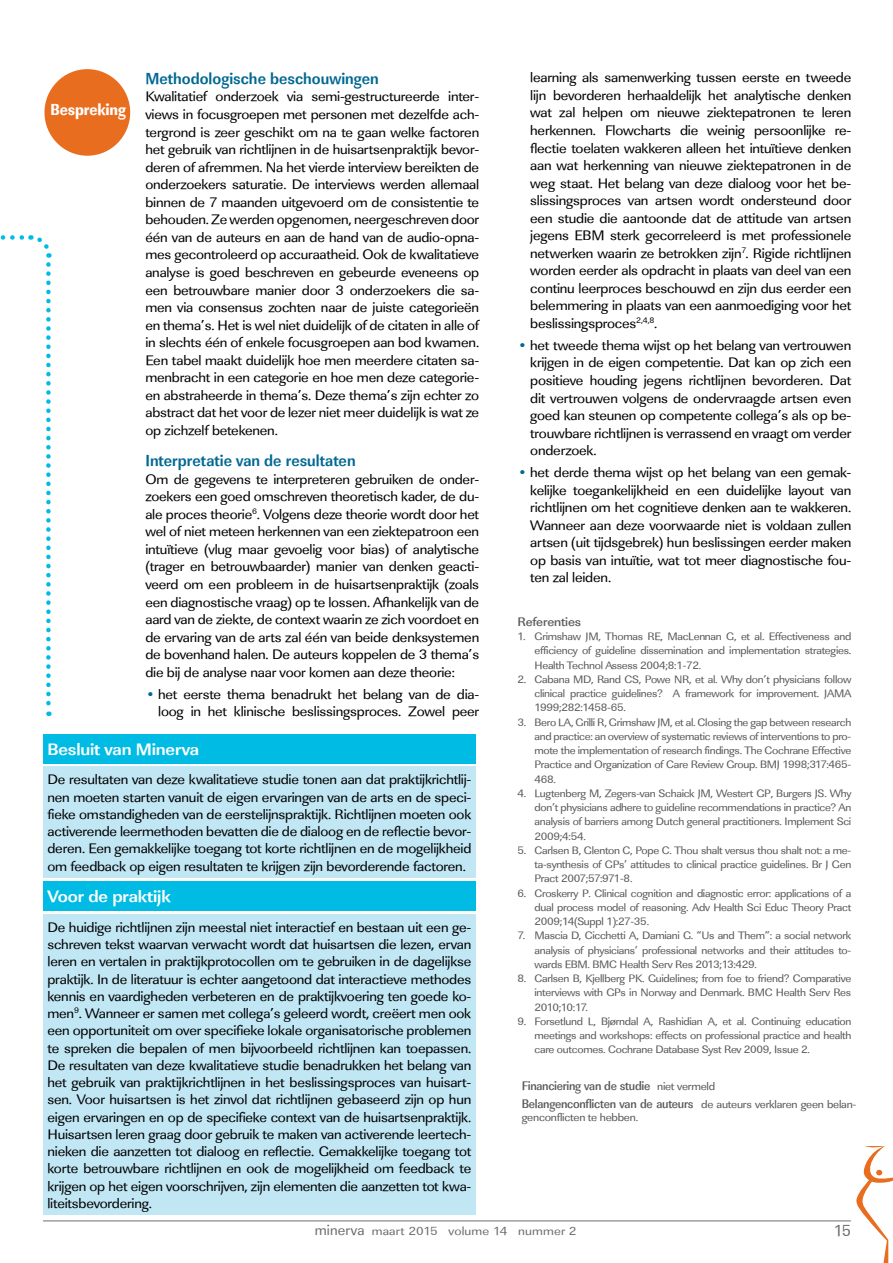
<style>
.page{position:relative;width:893px;height:1263px;background:#fff}
.page>*{position:absolute;margin:0;border:0;box-sizing:border-box;transform-origin:0 0}
.t1{font:700 17.1px "Linear Std";letter-spacing:-.01em;color:#fff;scale:1.05 1}
.t2{font:700 16.5px "Linear Std Cd";color:#006892}
.t3{font:16.5px "Linear Std Nr Xbold";letter-spacing:-.01em;color:#fff}
.t4{font:16.5px "Linear Std";color:#6d6e71}
.t5{font:14.25px/17.5px "Linear Std";letter-spacing:-.015em;color:#000;text-align:justify;scale:1.05 1}
.t6{font:500 12.9px/18px "Linear Std Nr";letter-spacing:-.02em;color:#58595b;scale:1.05 1}
.t7{font:500 12.9px "Linear Std";letter-spacing:-.015em;color:#58595b;scale:1.05 1}
.t8{font:12.15px "Linear Std";letter-spacing:.01em;color:#6d6e71;scale:1.11 1}
.t9{font:11.4px "Linear Std";letter-spacing:-.02em;color:#58595b;scale:1.05 1}
.t10{font:11.1px/14.2px "Linear Std";letter-spacing:-.025em;color:#58595b;text-align:justify;scale:1.05 1}
.s1{color:#006892}
.s2{font-family:"Linear Std";font-weight:400;font-size:11.4px}
.s3{font-size:15px}
</style>
<div class="page">
<hr style="left:43px;top:1221px;width:808px;height:1px;background:#6d6e71">
<svg style="left:856px;top:1146px;width:37px;height:117px"></svg>
<div style="left:44px;top:69px;width:86px;height:87px;background:#e86d1f;border-radius:50%"></div>
<svg style="left:0;top:235px;width:52px;height:23px"></svg>
<svg style="left:46px;top:264px;width:5px;height:452px"></svg>
<div style="left:43px;top:734px;width:433px;height:29px;background:#00bce4"></div>
<div style="left:43px;top:766px;width:433px;height:112px;background:#c1e7f5"></div>
<div style="left:43px;top:914px;width:433px;height:300px;background:#c1e7f5"></div>
<div style="left:43px;top:881px;width:433px;height:30px;background:#00bce4"></div>
<p class="t3" style="left:51px;top:100px;width:77px">Bespreking</p>
<p class="t2" style="left:145px;top:68px;width:235px">Methodologische beschouwingen</p>
<p class="t5" style="left:145px;top:88px;width:319px">Kwalitatief onderzoek via semi-gestructureerde inter&shy;views in focusgroepen met personen met dezelfde ach&shy;tergrond is zeer geschikt om na te gaan welke factoren het gebruik van richtlijnen in de huisartsenpraktijk bevor&shy;deren of afremmen. Na het vierde interview bereikten de onderzoekers saturatie. De interviews werden allemaal binnen de 7 maanden uitgevoerd om de consistentie te behouden. Ze werden opgenomen, neergeschreven door één van de auteurs en aan de hand van de audio-opna&shy;mes gecontroleerd op accuraatheid. Ook de kwalitatieve analyse is goed beschreven en gebeurde eveneens op een betrouwbare manier door 3 onderzoekers die sa&shy;men via consensus zochten naar de juiste categorieën en thema’s. Het is wel niet duidelijk of de citaten in alle of in slechts één of enkele focusgroepen aan bod kwamen.<br>Een tabel maakt duidelijk hoe men meerdere citaten sa&shy;menbracht in een categorie en hoe men deze categorie&shy;ën abstraheerde in thema’s. Deze thema’s zijn echter zo abstract dat het voor de lezer niet meer duidelijk is wat ze op zichzelf betekenen.</p>
<p class="t2" style="left:145px;top:451px;width:212px">Interpretatie van de resultaten</p>
<p class="t5" style="left:145px;top:470px;width:319px">Om de gegevens te interpreteren gebruiken de onder&shy;zoekers een goed omschreven theoretisch kader, de du&shy;ale proces theorie<sup>6</sup>. Volgens deze theorie wordt door het wel of niet meteen herkennen van een ziektepatroon een intuïtieve (vlug maar gevoelig voor bias) of analytische (trager en betrouwbaarder) manier van denken geacti&shy;veerd om een probleem in de huisartsenpraktijk (zoals een diagnostische vraag) op te lossen. Afhankelijk van de aard van de ziekte, de context waarin ze zich voordoet en de ervaring van de arts zal één van beide denksystemen de bovenhand halen. De auteurs koppelen de 3 thema’s die bij de analyse naar voor komen aan deze theorie:</p>
<p class="t5" style="left:145px;top:685px;width:319px;text-align:right"><span class="s1">•</span> het eerste thema benadrukt het belang van de dia&shy;loog in het klinische beslissingsproces. Zowel peer</p>
<p class="t1" style="left:47px;top:739px;width:146px">Besluit van Minerva</p>
<p class="t5" style="left:47px;top:771px;width:405px">De resultaten van deze kwalitatieve studie tonen aan dat praktijkrichtlij&shy;nen moeten starten vanuit de eigen ervaringen van de arts en de speci&shy;fieke omstandigheden van de eerstelijnspraktijk. Richtlijnen moeten ook activerende leermethoden bevatten die de dialoog en de reflectie bevor&shy;deren. Een gemakkelijke toegang tot korte richtlijnen en de mogelijkheid om feedback op eigen resultaten te krijgen zijn bevorderende factoren.</p>
<p class="t1" style="left:47px;top:886px;width:119px">Voor de praktijk</p>
<p class="t5" style="left:47px;top:918px;width:405px">De huidige richtlijnen zijn meestal niet interactief en bestaan uit een ge&shy;schreven tekst waarvan verwacht wordt dat huisartsen die lezen, ervan leren en vertalen in praktijkprotocollen om te gebruiken in de dagelijkse praktijk. In de literatuur is echter aangetoond dat interactieve methodes kennis en vaardigheden verbeteren en de praktijkvoering ten goede ko&shy;men<sup>9</sup>. Wanneer er samen met collega’s geleerd wordt, creëert men ook een opportuniteit om over specifieke lokale organisatorische problemen te spreken die bepalen of men bijvoorbeeld richtlijnen kan toepassen.<br>De resultaten van deze kwalitatieve studie benadrukken het belang van het gebruik van praktijkrichtlijnen in het beslissingsproces van huisart&shy;sen. Voor huisartsen is het zinvol dat richtlijnen gebaseerd zijn op hun eigen ervaringen en op de specifieke context van de huisartsenpraktijk.<br>Huisartsen leren graag door gebruik te maken van activerende leertech&shy;nieken die aanzetten tot dialoog en reflectie. Gemakkelijke toegang tot korte betrouwbare richtlijnen en ook de mogelijkheid om feedback te krijgen op het eigen voorschrijven, zijn elementen die aanzetten tot kwa&shy;liteitsbevordering.</p>
<p class="t5" style="left:530px;top:69px;width:307px">learning als samenwerking tussen eerste en tweede lijn bevorderen herhaaldelijk het analytische denken wat zal helpen om nieuwe ziektepatronen te leren herkennen. Flowcharts die weinig persoonlijke re&shy;flectie toelaten wakkeren alleen het intuïtieve denken aan wat herkenning van nieuwe ziektepatronen in de weg staat. Het belang van deze dialoog voor het be&shy;slissingsproces van artsen wordt ondersteund door een studie die aantoonde dat de attitude van artsen jegens EBM sterk gecorreleerd is met professionele netwerken waarin ze betrokken zijn<sup>7</sup>. Rigide richtlijnen worden eerder als opdracht in plaats van deel van een continu leerproces beschouwd en zijn dus eerder een belemmering in plaats van een aanmoediging voor het beslissingsproces<sup>2,4,8</sup>.</p>
<p class="t5" style="left:530px;top:336px;width:307px;text-indent:-13px"><span class="s1">•</span> het tweede thema wijst op het belang van vertrouwen krijgen in de eigen competentie. Dat kan op zich een positieve houding jegens richtlijnen bevorderen. Dat dit vertrouwen volgens de ondervraagde artsen even goed kan steunen op competente collega’s als op be&shy;trouwbare richtlijnen is verrassend en vraagt om verder onderzoek.</p>
<p class="t5" style="left:530px;top:464px;width:307px;text-indent:-13px"><span class="s1">•</span> het derde thema wijst op het belang van een gemak&shy;kelijke toegankelijkheid en een duidelijke layout van richtlijnen om het cognitieve denken aan te wakkeren.<br>Wanneer aan deze voorwaarde niet is voldaan zullen artsen (uit tijdsgebrek) hun beslissingen eerder maken op basis van intuïtie, wat tot meer diagnostische fou&shy;ten zal leiden.</p>
<p class="t7" style="left:517px;top:614px;width:62px">Referenties</p>
<p class="t10" style="left:534px;top:629px;width:303px;text-indent:-17px">1. Grimshaw JM, Thomas RE, MacLennan G, et al. Effectiveness and efficiency of guideline dissemination and implementation strategies.<br>Health Technol Assess 2004;8:1-72.</p>
<p class="t10" style="left:534px;top:672px;width:303px;text-indent:-17px">2. Cabana MD, Rand CS, Powe NR, et al. Why don’t physicians follow clinical practice guidelines? A framework for improvement. JAMA 1999;282:1458-65.</p>
<p class="t10" style="left:534px;top:715px;width:303px;text-indent:-17px">3. Bero LA, Grilli R, Grimshaw JM, et al. Closing the gap between research and practice: an overview of systematic reviews of interventions to pro&shy;mote the implementation of research findings. The Cochrane Effective Practice and Organization of Care Review Group. BMJ 1998;317:465- 468.</p>
<p class="t10" style="left:534px;top:786px;width:303px;text-indent:-17px">4. Lugtenberg M, Zegers-van Schaick JM, Westert GP, Burgers JS. Why don’t physicians adhere to guideline recommendations in practice? An analysis of barriers among Dutch general practitioners. Implement Sci 2009;4:54.</p>
<p class="t10" style="left:534px;top:843px;width:303px;text-indent:-17px">5. Carlsen B, Glenton C, Pope C. Thou shalt versus thou shalt not: a me&shy;ta-synthesis of GPs’ attitudes to clinical practice guidelines. Br J Gen Pract 2007;57:971-8.</p>
<p class="t10" style="left:534px;top:886px;width:303px;text-indent:-17px">6. Croskerry P. Clinical cognition and diagnostic error: applications of a dual process model of reasoning. Adv Health Sci Educ Theory Pract 2009;14(Suppl 1):27-35.</p>
<p class="t10" style="left:534px;top:928px;width:303px;text-indent:-17px">7. Mascia D, Cicchetti A, Damiani G. “Us and Them”: a social network analysis of physicians’ professional networks and their attitudes to&shy;wards EBM. BMC Health Serv Res 2013;13:429.</p>
<p class="t10" style="left:534px;top:971px;width:303px;text-indent:-17px">8. Carlsen B, Kjellberg PK. Guidelines; from foe to friend? Comparative interviews with GPs in Norway and Denmark. BMC Health Serv Res 2010;10:17.</p>
<p class="t10" style="left:534px;top:1014px;width:303px;text-indent:-17px">9. Forsetlund L, Bjørndal A, Rashidian A, et al. Continuing education meetings and workshops: effects on professional practice and health care outcomes. Cochrane Database Syst Rev 2009, Issue 2.</p>
<p class="t6" style="left:522px;top:1076px;width:320px">Financiering van de studie <span class="s2">niet vermeld<br></span>Belangenconflicten van de auteurs <span class="s2">de auteurs verklaren geen belan-</span></p>
<p class="t9" style="left:522px;top:1111px;width:113px">genconflicten te hebben.</p>
<p class="t8" style="left:315px;top:1224px;width:237px"><span class="s3">minerva</span> maart 2015 volume 14 nummer 2</p>
<p class="t4" style="left:834px;top:1221px;width:19px">15</p>
</div>
